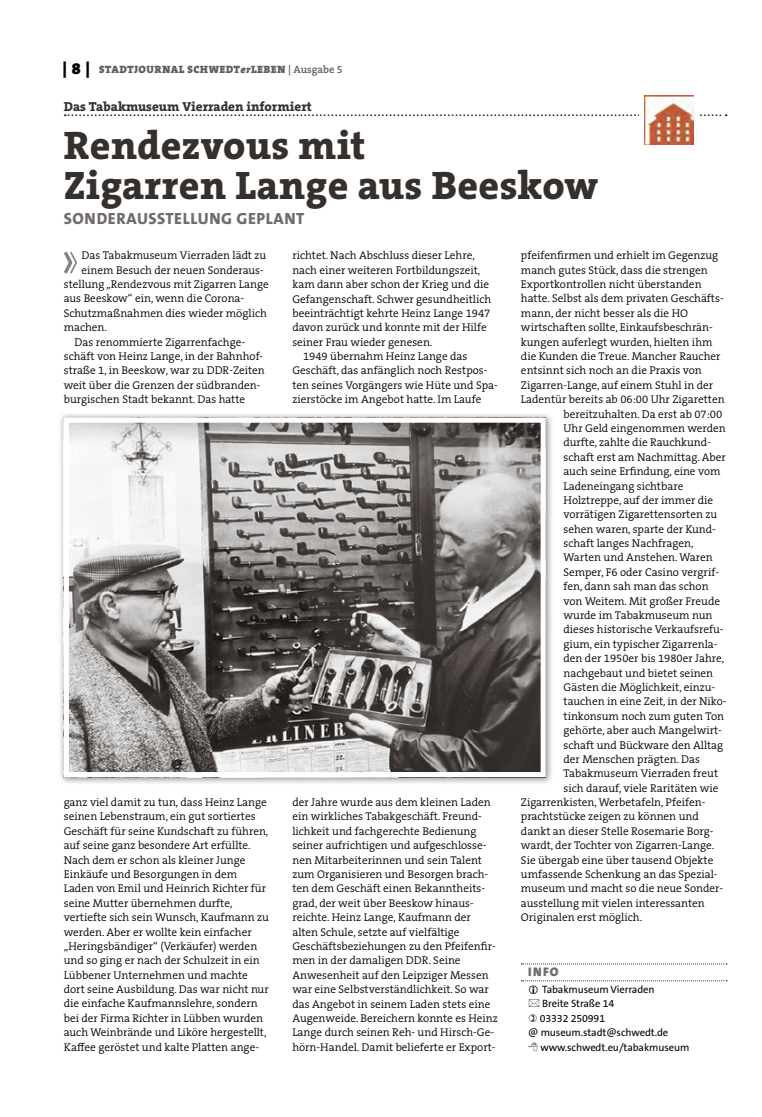
<style>
.page{position:relative;width:762px;height:1117px;background:#fff}
.page>*{position:absolute;margin:0;border:0;box-sizing:border-box;transform-origin:0 0}
.t1{font:800 40px/40px "The Serif B W8";letter-spacing:.01em;color:#36302d}
.t2{font:800 16.25px "The Sans B W8";letter-spacing:.035em;color:#716c69}
.t3{font:800 13.12px "The Serif B W8";color:#36302d}
.t4{font:900 12.5px "The Sans B W9";color:#716c69}
.t5{font:300 11.25px/14.4px "The Serif B W4";color:#000}
.t6{font:10.62px "The Sans B W5 Plain";letter-spacing:-.01em;color:#000}
.t7{font:900 10.62px "The Serif B W9";letter-spacing:.045em;color:#615c58}
.s1{font-size:16.25px;color:#000}
.s2{font-style:italic}
.s3{font-family:"The Serif B W6";font-weight:600}
</style>
<div class="page">
<svg style="left:521px;top:963px;width:206px;height:1px"></svg>
<svg style="left:65px;top:114px;width:661px;height:2px"></svg>
<svg style="left:64px;top:251px;width:13px;height:23px"></svg>
<div style="left:640px;top:95px;width:58px;height:49px;background:#fff"></div>
<img style="left:644px;top:95px;width:49px;height:49px">
<div style="left:58px;top:411px;width:496px;height:374px;background:#000;opacity:.45"></div>
<img style="left:70px;top:423px;width:470px;height:348px">
<div style="left:64px;top:417px;width:482px;height:360px;border:5px solid #fff"></div>
<svg style="left:521px;top:980px;width:206px;height:2px"></svg>
<p class="t7" style="left:63px;top:63px;width:282px"><span class="s1">| 8 |</span> STADTJOURNAL SCHWEDT<span class="s2">er</span>LEBEN <span class="s3">| Ausgabe 5</span></p>
<p class="t3" style="left:64px;top:97px;width:250px">Das Tabakmuseum Vierraden informiert</p>
<h1 class="t1" style="left:64px;top:125px;width:536px">Rendezvous mit<br>Zigarren Lange aus Beeskow</h1>
<h2 class="t2" style="left:64px;top:208px;width:242px">SONDERAUSSTELLUNG GEPLANT</h2>
<p class="t5" style="left:82px;top:248px;width:186px">Das Tabakmuseum Vierraden lädt zu</p>
<p class="t5" style="left:82px;top:263px;width:184px">einem Besuch der neuen Sonderaus-</p>
<p class="t5" style="left:64px;top:277px;width:207px">stellung „Rendezvous mit Zigarren Lange</p>
<p class="t5" style="left:64px;top:291px;width:182px">aus Beeskow“ ein, wenn die Corona-</p>
<p class="t5" style="left:64px;top:306px;width:205px">Schutzmaßnahmen dies wieder möglich</p>
<p class="t5" style="left:64px;top:320px;width:45px">machen.</p>
<p class="t5" style="left:74px;top:334px;width:172px">Das renommierte Zigarrenfachge-</p>
<p class="t5" style="left:64px;top:349px;width:201px">schäft von Heinz Lange, in der Bahnhof-</p>
<p class="t5" style="left:64px;top:363px;width:203px">straße 1, in Beeskow, war zu DDR-Zeiten</p>
<p class="t5" style="left:64px;top:378px;width:198px">weit über die Grenzen der südbranden-</p>
<p class="t5" style="left:64px;top:392px;width:183px">burgischen Stadt bekannt. Das hatte</p>
<p class="t5" style="left:521px;top:248px;width:199px">pfeifenfirmen und erhielt im Gegenzug</p>
<p class="t5" style="left:521px;top:263px;width:188px">manch gutes Stück, dass die strengen</p>
<p class="t5" style="left:521px;top:277px;width:182px">Exportkontrollen nicht überstanden</p>
<p class="t5" style="left:521px;top:291px;width:204px">hatte. Selbst als dem privaten Geschäfts-</p>
<p class="t5" style="left:521px;top:306px;width:169px">mann, der nicht besser als die HO</p>
<p class="t5" style="left:521px;top:320px;width:193px">wirtschaften sollte, Einkaufsbeschrän-</p>
<p class="t5" style="left:521px;top:334px;width:193px">kungen auferlegt wurden, hielten ihm</p>
<p class="t5" style="left:521px;top:349px;width:201px">die Kunden die Treue. Mancher Raucher</p>
<p class="t5" style="left:521px;top:363px;width:182px">entsinnt sich noch an die Praxis von</p>
<p class="t5" style="left:521px;top:378px;width:194px">Zigarren-Lange, auf einem Stuhl in der</p>
<p class="t5" style="left:521px;top:392px;width:205px">Ladentür bereits ab 06:00 Uhr Zigaretten</p>
<p class="t5" style="left:563px;top:406px;width:160px">bereitzuhalten. Da erst ab 07:00</p>
<p class="t5" style="left:563px;top:421px;width:164px">Uhr Geld eingenommen werden</p>
<p class="t5" style="left:563px;top:435px;width:149px">durfte, zahlte die Rauchkund-</p>
<p class="t5" style="left:563px;top:449px;width:164px">schaft erst am Nachmittag. Aber</p>
<p class="t5" style="left:563px;top:464px;width:159px">auch seine Erfindung, eine vom</p>
<p class="t5" style="left:563px;top:478px;width:121px">Ladeneingang sichtbare</p>
<p class="t5" style="left:563px;top:493px;width:151px">Holztreppe, auf der immer die</p>
<p class="t5" style="left:563px;top:507px;width:155px">vorrätigen Zigarettensorten zu</p>
<p class="t5" style="left:563px;top:521px;width:154px">sehen waren, sparte der Kund-</p>
<p class="t5" style="left:563px;top:536px;width:131px">schaft langes Nachfragen,</p>
<p class="t5" style="left:563px;top:550px;width:151px">Warten und Anstehen. Waren</p>
<p class="t5" style="left:563px;top:564px;width:157px">Semper, F6 oder Casino vergrif-</p>
<p class="t5" style="left:563px;top:579px;width:147px">fen, dann sah man das schon</p>
<p class="t5" style="left:563px;top:593px;width:158px">von Weitem. Mit großer Freude</p>
<p class="t5" style="left:563px;top:608px;width:150px">wurde im Tabakmuseum nun</p>
<p class="t5" style="left:563px;top:622px;width:161px">dieses historische Verkaufsrefu-</p>
<p class="t5" style="left:563px;top:636px;width:156px">gium, ein typischer Zigarrenla-</p>
<p class="t5" style="left:563px;top:651px;width:162px">den der 1950er bis 1980er Jahre,</p>
<p class="t5" style="left:563px;top:665px;width:151px">nachgebaut und bietet seinen</p>
<p class="t5" style="left:563px;top:679px;width:153px">Gästen die Möglichkeit, einzu-</p>
<p class="t5" style="left:563px;top:694px;width:165px">tauchen in eine Zeit, in der Niko-</p>
<p class="t5" style="left:563px;top:708px;width:162px">tinkonsum noch zum guten Ton</p>
<p class="t5" style="left:563px;top:723px;width:160px">gehörte, aber auch Mangelwirt-</p>
<p class="t5" style="left:563px;top:737px;width:161px">schaft und Bückware den Alltag</p>
<p class="t5" style="left:563px;top:751px;width:138px">der Menschen prägten. Das</p>
<p class="t5" style="left:563px;top:766px;width:156px">Tabakmuseum Vierraden freut</p>
<p class="t5" style="left:563px;top:780px;width:156px">sich darauf, viele Raritäten wie</p>
<p class="t5" style="left:521px;top:795px;width:186px">Zigarrenkisten, Werbetafeln, Pfeifen-</p>
<p class="t5" style="left:521px;top:809px;width:179px">prachtstücke zeigen zu können und</p>
<p class="t5" style="left:521px;top:823px;width:194px">dankt an dieser Stelle Rosemarie Borg-</p>
<p class="t5" style="left:521px;top:838px;width:195px">wardt, der Tochter von Zigarren-Lange.</p>
<p class="t5" style="left:521px;top:852px;width:194px">Sie übergab eine über tausend Objekte</p>
<p class="t5" style="left:521px;top:866px;width:198px">umfassende Schenkung an das Spezial-</p>
<p class="t5" style="left:521px;top:881px;width:204px">museum und macht so die neue Sonder-</p>
<p class="t5" style="left:521px;top:895px;width:185px">ausstellung mit vielen interessanten</p>
<p class="t5" style="left:521px;top:910px;width:123px">Originalen erst möglich.</p>
<p class="t5" style="left:292px;top:248px;width:184px">richtet. Nach Abschluss dieser Lehre,</p>
<p class="t5" style="left:292px;top:263px;width:189px">nach einer weiteren Fortbildungszeit,</p>
<p class="t5" style="left:292px;top:277px;width:198px">kam dann aber schon der Krieg und die</p>
<p class="t5" style="left:292px;top:291px;width:200px">Gefangenschaft. Schwer gesundheitlich</p>
<p class="t5" style="left:292px;top:306px;width:200px">beeinträchtigt kehrte Heinz Lange 1947</p>
<p class="t5" style="left:292px;top:320px;width:196px">davon zurück und konnte mit der Hilfe</p>
<p class="t5" style="left:292px;top:335px;width:141px">seiner Frau wieder genesen.</p>
<p class="t5" style="left:303px;top:349px;width:166px">1949 übernahm Heinz Lange das</p>
<p class="t5" style="left:292px;top:363px;width:197px">Geschäft, das anfänglich noch Restpos-</p>
<p class="t5" style="left:292px;top:378px;width:207px">ten seines Vorgängers wie Hüte und Spa-</p>
<p class="t5" style="left:292px;top:392px;width:190px">zierstöcke im Angebot hatte. Im Laufe</p>
<p class="t5" style="left:64px;top:794px;width:207px">ganz viel damit zu tun, dass Heinz Lange seinen Lebenstraum, ein gut sortiertes Geschäft für seine Kundschaft zu führen, auf seine ganz besondere Art erfüllte.<br>Nach dem er schon als kleiner Junge Einkäufe und Besorgungen in dem Laden von Emil und Heinrich Richter für seine Mutter übernehmen durfte, vertiefte sich sein Wunsch, Kaufmann zu werden. Aber er wollte kein einfacher „Heringsbändiger“ (Verkäufer) werden und so ging er nach der Schulzeit in ein Lübbener Unternehmen und machte dort seine Ausbildung. Das war nicht nur die einfache Kaufmannslehre, sondern bei der Firma Richter in Lübben wurden auch Weinbrände und Liköre hergestellt, Kaffee geröstet und kalte Platten ange-</p>
<p class="t5" style="left:292px;top:795px;width:207px">der Jahre wurde aus dem kleinen Laden ein wirkliches Tabakgeschäft. Freund&shy;lichkeit und fachgerechte Bedienung seiner aufrichtigen und aufgeschlosse&shy;nen Mitarbeiterinnen und sein Talent zum Organisieren und Besorgen brach&shy;ten dem Geschäft einen Bekanntheits&shy;grad, der weit über Beeskow hinaus&shy;reichte. Heinz Lange, Kaufmann der alten Schule, setzte auf vielfältige Geschäftsbeziehungen zu den Pfeifenfir&shy;men in der damaligen DDR. Seine Anwesenheit auf den Leipziger Messen war eine Selbstverständlichkeit. So war das Angebot in seinem Laden stets eine Augenweide. Bereichern konnte es Heinz Lange durch seinen Reh- und Hirsch-Ge&shy;hörn-Handel. Damit belieferte er Export-</p>
<p class="t4" style="left:528px;top:963px;width:32px">INFO</p>
<p class="t6" style="left:542px;top:982px;width:114px">Tabakmuseum Vierraden</p>
<p class="t6" style="left:542px;top:996px;width:73px">Breite Straße 14</p>
<p class="t6" style="left:540px;top:1011px;width:67px">03332 250991</p>
<p class="t6" style="left:528px;top:1025px;width:142px">@ museum.stadt@schwedt.de</p>
<p class="t6" style="left:540px;top:1039px;width:151px">www.schwedt.eu/tabakmuseum</p>
</div>
